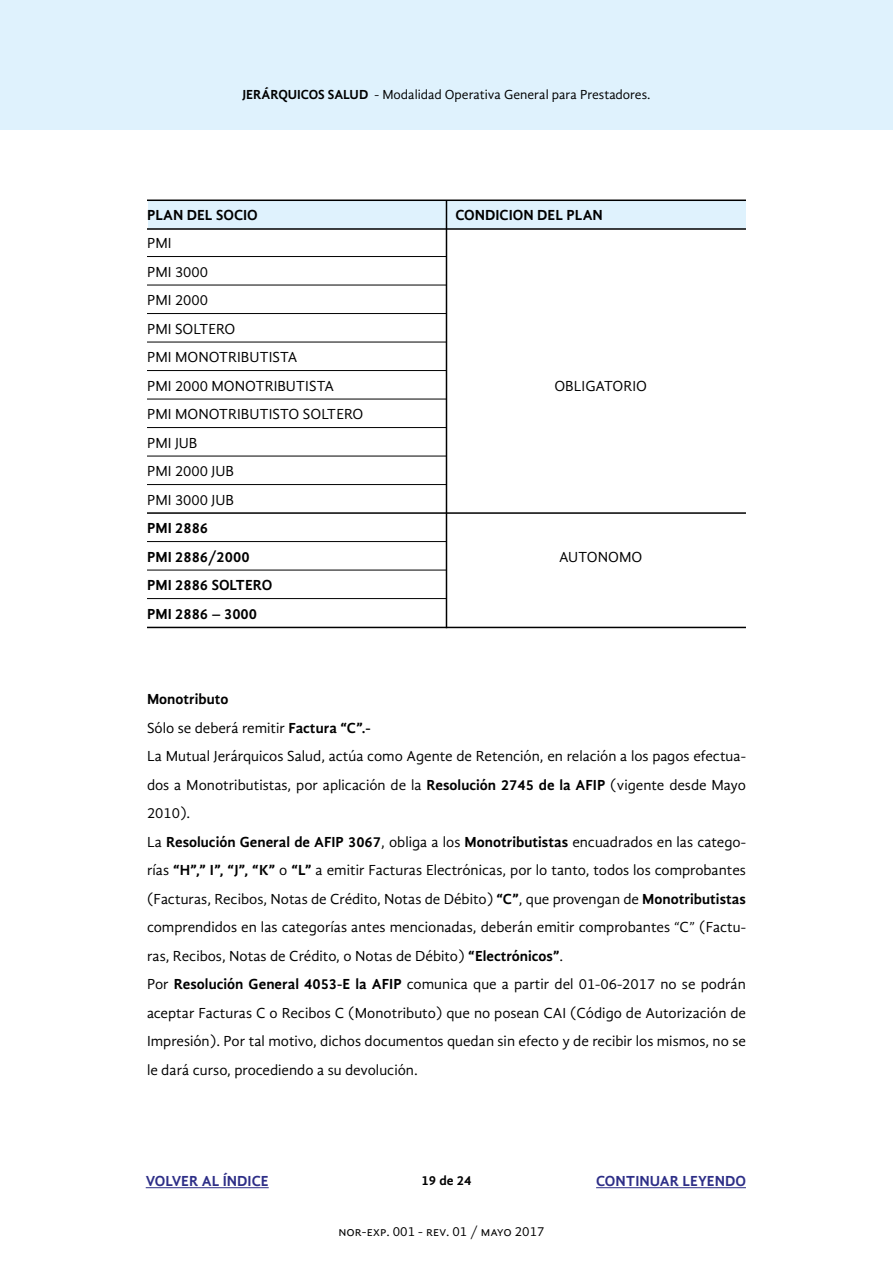
<style>
.page{position:relative;width:893px;height:1263px;background:#fff}
.page>*{position:absolute;margin:0;border:0;box-sizing:border-box;transform-origin:0 0}
.t1{font:15px/28.5px "Gandhi Sans";color:#000}
.t2{font:700 15px/28.5px "Gandhi Sans";color:#000}
.t3{font:700 15px "Gandhi Sans";color:#2d2e87}
.t4{font:13.5px "Gandhi Sans";color:#000}
.t5{font:700 13.5px "Gandhi Sans";color:#000}
.s1{font-weight:700}
</style>
<div class="page">
<div style="left:148px;top:200px;width:597px;height:29px;background:#dff2fd"></div>
<hr style="left:147px;top:228px;width:599px;height:2px;background:#000">
<hr style="left:147px;top:199px;width:599px;height:2px;background:#000">
<hr style="left:147px;top:627px;width:599px;height:1px;background:#000">
<hr style="left:147px;top:598px;width:299px;height:1px;background:#000">
<hr style="left:147px;top:570px;width:299px;height:1px;background:#000">
<hr style="left:147px;top:541px;width:299px;height:1px;background:#000">
<hr style="left:147px;top:512px;width:599px;height:2px;background:#000">
<hr style="left:147px;top:484px;width:299px;height:1px;background:#000">
<hr style="left:147px;top:456px;width:299px;height:1px;background:#000">
<hr style="left:147px;top:427px;width:299px;height:1px;background:#000">
<hr style="left:147px;top:399px;width:299px;height:1px;background:#000">
<hr style="left:147px;top:370px;width:299px;height:1px;background:#000">
<hr style="left:147px;top:342px;width:299px;height:1px;background:#000">
<hr style="left:147px;top:313px;width:299px;height:1px;background:#000">
<hr style="left:147px;top:285px;width:299px;height:1px;background:#000">
<hr style="left:147px;top:256px;width:299px;height:1px;background:#000">
<hr style="left:446px;top:200px;width:1px;height:428px;background:#000">
<div style="left:0;top:0;width:893px;height:130px;background:#dff2fd"></div>
<hr style="left:146px;top:1187px;width:123px;height:1px;background:#2d2e87">
<hr style="left:596px;top:1187px;width:150px;height:1px;background:#2d2e87">
<p class="t4" style="left:242px;top:87px;width:410px"><span class="s1">JERÁRQUICOS SALUD</span> - Modalidad Operativa General para Prestadores.</p>
<p class="t2" style="left:147px;top:201px;width:112px">PLAN DEL SOCIO</p>
<p class="t1" style="left:147px;top:229px;width:218px">PMI<br>PMI 3000<br>PMI 2000<br>PMI SOLTERO<br>PMI MONOTRIBUTISTA<br>PMI 2000 MONOTRIBUTISTA<br>PMI MONOTRIBUTISTO SOLTERO<br>PMI JUB<br>PMI 2000 JUB<br>PMI 3000 JUB</p>
<p class="t2" style="left:147px;top:514px;width:127px">PMI 2886<br>PMI 2886/2000<br>PMI 2886 SOLTERO<br>PMI 2886 – 3000</p>
<p class="t2" style="left:455px;top:201px;width:149px">CONDICION DEL PLAN</p>
<p class="t1" style="left:554px;top:372px;width:94px">OBLIGATORIO</p>
<p class="t1" style="left:559px;top:543px;width:85px">AUTONOMO</p>
<p class="t1" style="left:147px;top:685px;width:600px"><span class="s1">Monotributo<br></span>Sólo se deberá remitir <span class="s1">Factura “C”.-<br></span>La Mutual Jerárquicos Salud, actúa como Agente de Retención, en relación a los pagos efectua&shy;dos a Monotributistas, por aplicación de la <span class="s1">Resolución 2745 de la AFIP</span> (vigente desde Mayo 2010).<br>La <span class="s1">Resolución General de AFIP 3067</span>, obliga a los <span class="s1">Monotributistas</span> encuadrados en las catego&shy;rías <span class="s1">“H”,” I”, “J”, “K”</span> o <span class="s1">“L”</span> a emitir Facturas Electrónicas, por lo tanto, todos los comprobantes (Facturas, Recibos, Notas de Crédito, Notas de Débito) <span class="s1">“C”</span>, que provengan de <span class="s1">Monotributistas </span>comprendidos en las categorías antes mencionadas, deberán emitir comprobantes “C” (Factu&shy;ras, Recibos, Notas de Crédito, o Notas de Débito) <span class="s1">“Electrónicos”</span>.<br>Por <span class="s1">Resolución General 4053-E la AFIP</span> comunica que a partir del 01-06-2017 no se podrán aceptar Facturas C o Recibos C (Monotributo) que no posean CAI (Código de Autorización de Impresión). Por tal motivo, dichos documentos quedan sin efecto y de recibir los mismos, no se le dará curso, procediendo a su devolución.</p>
<p class="t3" style="left:146px;top:1172px;width:124px">VOLVER AL ÍNDICE</p>
<p class="t3" style="left:596px;top:1172px;width:11px">con</p>
<p class="t3" style="left:626px;top:1172px;width:19px">tinuar</p>
<p class="t3" style="left:682px;top:1172px;width:35px">leyendo</p>
<p class="t5" style="left:421px;top:1173px;width:52px">19 de 24</p>
<p class="t4" style="left:338px;top:1224px;width:208px">nor-exp. 001 - rev. 01 / mayo 2017</p>
</div>
